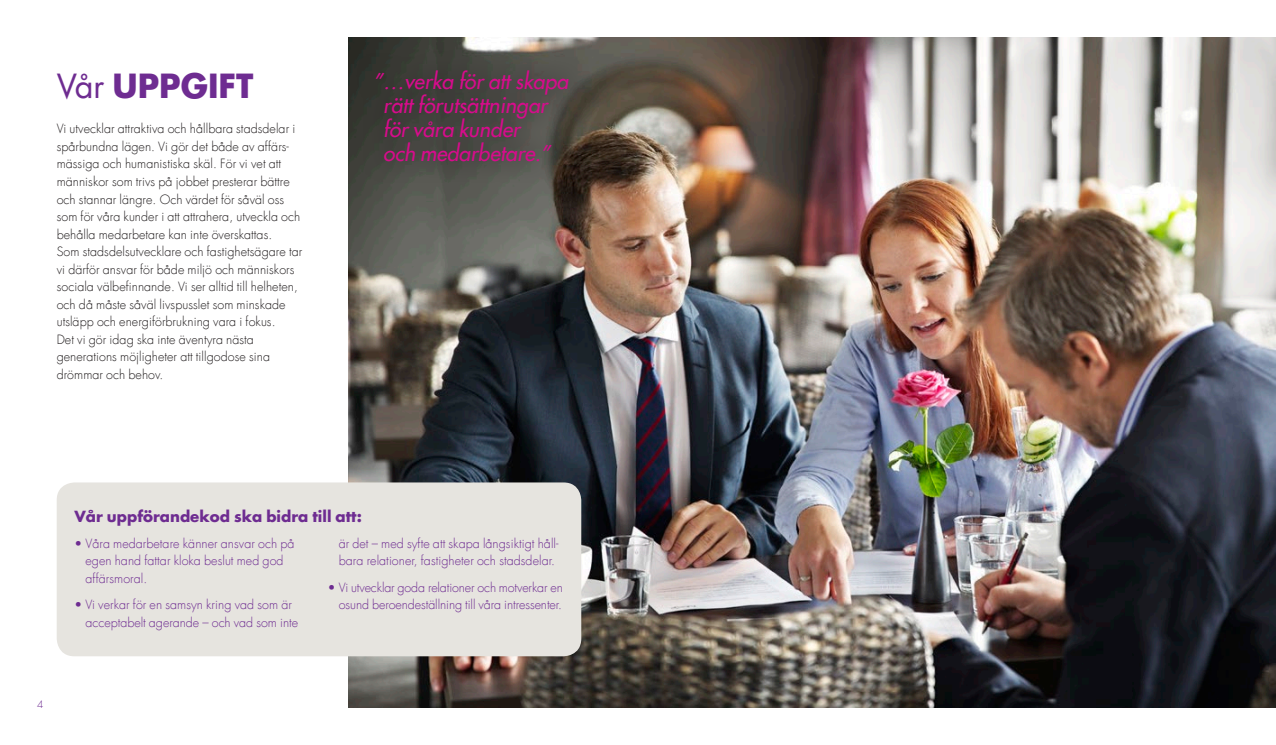
<style>
.page{position:relative;width:1276px;height:745px;background:#fff}
.page>*{position:absolute;margin:0;border:0;box-sizing:border-box;transform-origin:0 0}
.t1{font:700 32.5px "Futura LT";color:#6e2c91}
.t2{font:italic 21.25px/23.8px "Futura LT";color:#d70c8c}
.t3{font:700 15px "Futura LT";color:#6e2c91}
.t4{font:300 12.5px/17.5px "Futura LT";letter-spacing:.005em;color:#231f20}
.t5{font:300 12.5px/17.5px "Futura LT";letter-spacing:.005em;color:#6e2c91}
.t6{font:300 10px "Futura LT";color:#6e2c91}
.s1{font-weight:400}
</style>
<div class="page">
<img style="left:348px;top:37px;width:928px;height:670px">
<svg style="left:356px;top:50px;width:235px;height:133px;background:#46463f"></svg>
<div style="left:57px;top:482px;width:524px;height:174px;background:#e6e4df;border-radius:18px"></div>
<p class="t1" style="left:57px;top:64px;width:198px"><span class="s1">Vår</span> UPPGIFT</p>
<p class="t4" style="left:57px;top:120px;width:247px">Vi utvecklar attraktiva och hållbara stadsdelar i spårbundna lägen. Vi gör det både av affärs&shy;mässiga och humanistiska skäl. För vi vet att människor som trivs på jobbet presterar bättre och stannar längre. Och värdet för såväl oss som för våra kunder i att attrahera, utveckla och behålla medarbetare kan inte överskattas.<br>Som stadsdelsutvecklare och fastighetsägare tar vi därför ansvar för både miljö och människors sociala välbefinnande. Vi ser alltid till helheten, och då måste såväl livspusslet som minskade utsläpp och energiförbrukning vara i fokus.<br>Det vi gör idag ska inte äventyra nästa generations möjligheter att tillgodose sina drömmar och behov.</p>
<p class="t2" style="left:383px;top:70px;width:187px;text-indent:-9px">”…verka för att skapa rätt förutsättningar för våra kunder<br>och medarbetare.”</p>
<p class="t6" style="left:37px;top:697px;width:8px">4</p>
<p class="t3" style="left:74px;top:505px;width:289px">Vår uppförandekod ska bidra till att:</p>
<p class="t5" style="left:85px;top:534px;width:210px;text-indent:-11px">• Våra medarbetare känner ansvar och på egen hand fattar kloka beslut med god affärsmoral.</p>
<p class="t5" style="left:85px;top:595px;width:214px;text-indent:-11px">• Vi verkar för en samsyn kring vad som är acceptabelt agerande – och vad som inte</p>
<p class="t5" style="left:339px;top:534px;width:221px">är det – med syfte att skapa långsiktigt håll&shy;bara relationer, fastigheter och stadsdelar.</p>
<p class="t5" style="left:328px;top:578px;width:236px;text-align:right">• Vi utvecklar goda relationer och motverkar en osund beroendeställning till våra intressenter.</p>
</div>
